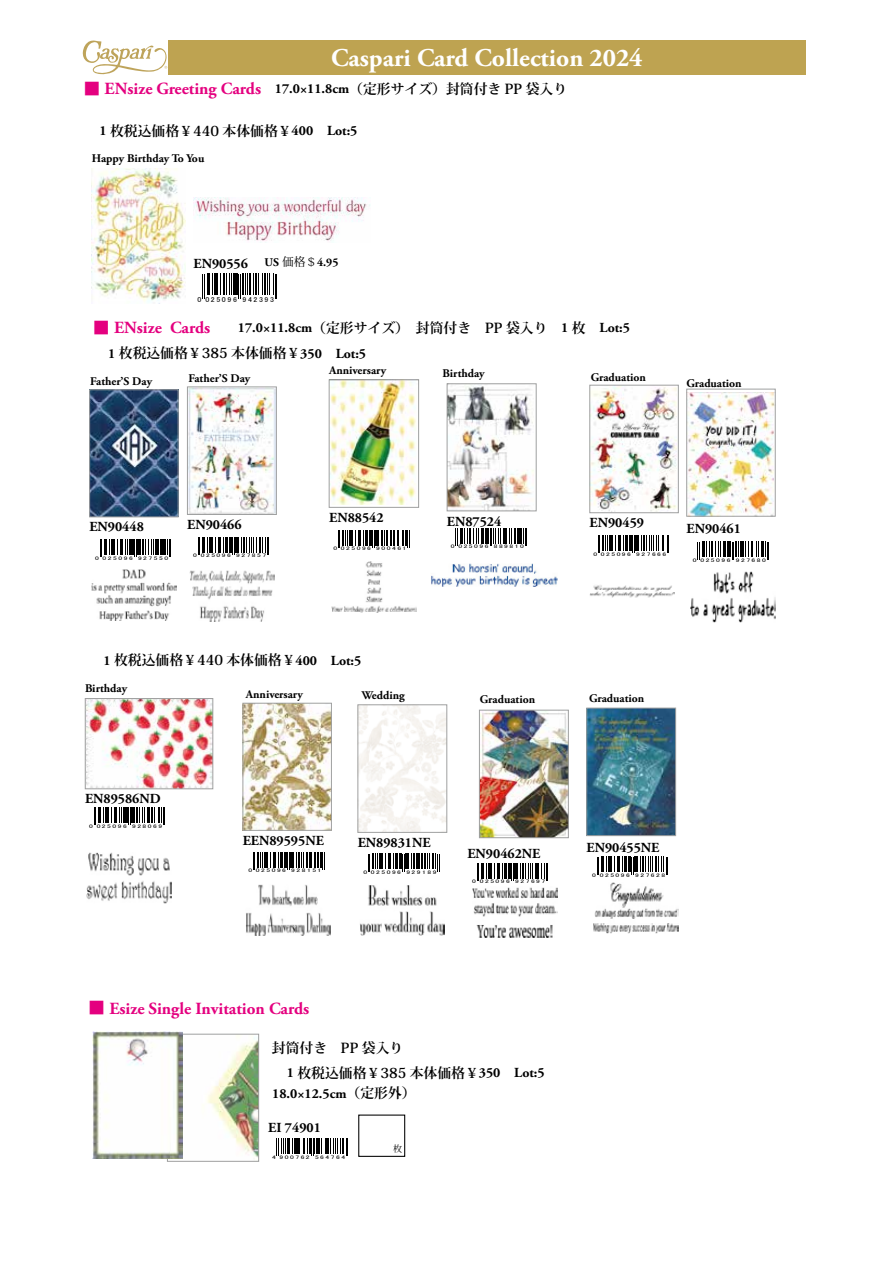
<style>
.page{position:relative;width:893px;height:1263px;background:#fff}
.page>*{position:absolute;margin:0;border:0;box-sizing:border-box;transform-origin:0 0}
.t1{font:700 25.5px "Adobe Garamond Pro";color:#fff}
.t2{font:700 16.95px "Adobe Garamond Pro";color:#e4007f}
.t3{font:700 13.8px "Koz Min Pro";color:#000}
.t4{font:700 13.8px "Adobe Garamond Pro";color:#000}
.t5{font:700 11.7px "Adobe Garamond Pro";color:#000}
.t6{font:9px "Koz Min Pro";color:#000}
.t7{font:7.05px "MS UI Gothic";letter-spacing:.2em;color:#000;scale:1.11 1}
.t8{font:5.1px "MS UI Gothic";letter-spacing:.2em;color:#000;scale:1.49 1}
.s1{font-family:"Koz Min Pro"}
.s2{font-size:13.8px;color:#000}
.s3{font-family:"Koz Min Pro";font-size:13.8px;color:#000}
.s4{font-family:"Adobe Garamond Pro"}
.s5{font-family:"Koz Min Pr 6 N";font-weight:400}
.s6{font-size:16.95px;color:#e4007f}
.s7{font-family:"Adobe Garamond Pro";font-size:16.95px;color:#e4007f}
.s8{color:#e4007f}
</style>
<div class="page">
<svg style="left:83px;top:40px;width:84px;height:34px"></svg>
<div style="left:168px;top:40px;width:637px;height:34px;background:#bea351"></div>
<img style="left:91px;top:169px;width:95px;height:135px">
<img style="left:193px;top:197px;width:177px;height:44px">
<svg style="left:202px;top:274px;width:75px;height:24px"></svg>
<img style="left:189px;top:389px;width:86px;height:124px">
<div style="left:187px;top:387px;width:90px;height:128px;border:1px solid #9fa0a0"></div>
<img style="left:91px;top:392px;width:85px;height:123px">
<div style="left:89px;top:390px;width:89px;height:127px;border:1px solid #9fa0a0"></div>
<img style="left:91px;top:570px;width:85px;height:51px">
<img style="left:189px;top:570px;width:85px;height:51px">
<svg style="left:100px;top:539px;width:71px;height:18px"></svg>
<svg style="left:198px;top:537px;width:71px;height:18px"></svg>
<div style="left:358px;top:1114px;width:47px;height:43px;border:1px solid #000"></div>
<img style="left:182px;top:1036px;width:75px;height:123px">
<div style="left:167px;top:1034px;width:92px;height:127px;border:1px solid #9fa0a0"></div>
<img style="left:92px;top:1031px;width:90px;height:128px">
<svg style="left:278px;top:1138px;width:70px;height:18px"></svg>
<img style="left:592px;top:387px;width:84px;height:124px">
<div style="left:590px;top:385px;width:88px;height:128px;border:1px solid #9fa0a0"></div>
<img style="left:688px;top:392px;width:85px;height:122px">
<div style="left:686px;top:389px;width:89px;height:127px;border:1px solid #9fa0a0"></div>
<img style="left:590px;top:585px;width:85px;height:13px">
<img style="left:690px;top:572px;width:85px;height:51px">
<svg style="left:598px;top:535px;width:71px;height:18px"></svg>
<svg style="left:697px;top:542px;width:72px;height:17px"></svg>
<img style="left:449px;top:386px;width:85px;height:123px">
<div style="left:447px;top:384px;width:89px;height:127px;border:1px solid #9fa0a0"></div>
<svg style="left:455px;top:528px;width:72px;height:18px"></svg>
<img style="left:431px;top:563px;width:127px;height:24px">
<img style="left:481px;top:712px;width:86px;height:124px">
<div style="left:479px;top:710px;width:90px;height:128px;border:1px solid #9fa0a0"></div>
<img style="left:588px;top:710px;width:86px;height:124px">
<div style="left:586px;top:708px;width:90px;height:128px;border:1px solid #9fa0a0"></div>
<img style="left:473px;top:887px;width:85px;height:51px">
<img style="left:593px;top:882px;width:85px;height:51px">
<svg style="left:477px;top:863px;width:71px;height:18px"></svg>
<svg style="left:597px;top:857px;width:71px;height:17px"></svg>
<img style="left:87px;top:700px;width:124px;height:87px">
<div style="left:85px;top:698px;width:128px;height:91px;border:1px solid #9fa0a0"></div>
<svg style="left:94px;top:807px;width:71px;height:18px"></svg>
<img style="left:86px;top:852px;width:85px;height:51px">
<img style="left:360px;top:706px;width:85px;height:124px">
<div style="left:358px;top:704px;width:89px;height:128px;border:1px solid #9fa0a0"></div>
<img style="left:245px;top:705px;width:85px;height:123px">
<div style="left:243px;top:703px;width:89px;height:127px;border:1px solid #9fa0a0"></div>
<img style="left:246px;top:884px;width:85px;height:51px">
<svg style="left:253px;top:852px;width:72px;height:18px"></svg>
<img style="left:360px;top:885px;width:85px;height:50px">
<svg style="left:368px;top:854px;width:72px;height:17px"></svg>
<img style="left:331px;top:382px;width:85px;height:122px">
<div style="left:329px;top:380px;width:90px;height:128px;border:1px solid #9fa0a0"></div>
<svg style="left:338px;top:530px;width:72px;height:18px"></svg>
<img style="left:331px;top:561px;width:85px;height:51px">
<h1 class="t1" style="left:331px;top:43px;width:313px">Caspari Card Collection 2024</h1>
<h2 class="t2" style="left:83px;top:79px;width:485px"><span class="s1">■</span> ENsize Greeting Cards <span class="s2">17.0×11.8cm</span><span class="s3">（定形サイズ）封筒付き PP 袋入り</span></h2>
<h3 class="t3" style="left:100px;top:121px;width:259px"><span class="s4">1</span> 枚税込価格￥440 本体価格￥<span class="s4">400 Lot:5</span></h3>
<h3 class="t5" style="left:92px;top:152px;width:114px">Happy Birthday To You</h3>
<h3 class="t4" style="left:193px;top:255px;width:56px">EN90556</h3>
<h3 class="t5" style="left:265px;top:255px;width:75px">US <span class="s5">価格＄</span>4.95</h3>
<h3 class="t7" style="left:197px;top:296px;width:71px">0 025096 942393</h3>
<h3 class="t3" style="left:93px;top:318px;width:539px"><span class="s6">■</span> <span class="s7">ENsize Cards</span><span class="s8">　　</span><span class="s4">17.0×11.8cm</span>（定形サイズ）　封筒付き　PP 袋入り　<span class="s4">1</span> 枚　<span class="s4">Lot:5</span></h3>
<h3 class="t3" style="left:108px;top:343px;width:259px"><span class="s4">1</span> 枚税込価格￥385 本体価格￥<span class="s4">350 Lot:5</span></h3>
<h3 class="t5" style="left:90px;top:374px;width:63px">Father’S Day</h3>
<h3 class="t5" style="left:188px;top:371px;width:63px">Father’S Day</h3>
<h3 class="t5" style="left:329px;top:364px;width:59px">Anniversary</h3>
<h3 class="t5" style="left:443px;top:367px;width:44px">Birthday</h3>
<h3 class="t5" style="left:591px;top:370px;width:57px">Graduation</h3>
<h3 class="t5" style="left:686px;top:376px;width:57px">Graduation</h3>
<h3 class="t4" style="left:89px;top:519px;width:56px">EN90448</h3>
<h3 class="t4" style="left:187px;top:516px;width:56px">EN90466</h3>
<p class="t8" style="left:95px;top:555px;width:50px">0 025096 927550</p>
<p class="t8" style="left:193px;top:553px;width:50px">0 025096 927857</p>
<h3 class="t4" style="left:329px;top:509px;width:56px">EN88542</h3>
<p class="t8" style="left:333px;top:546px;width:50px">0 025096 900461</p>
<h3 class="t4" style="left:447px;top:513px;width:56px">EN87524</h3>
<p class="t8" style="left:451px;top:544px;width:50px">0 025096 889810</p>
<h3 class="t3" style="left:103px;top:650px;width:259px"><span class="s4">1</span> 枚税込価格￥440 本体価格￥<span class="s4">400 Lot:5</span></h3>
<h3 class="t5" style="left:85px;top:681px;width:44px">Birthday</h3>
<h3 class="t5" style="left:246px;top:687px;width:59px">Anniversary</h3>
<h3 class="t5" style="left:362px;top:688px;width:44px">Wedding</h3>
<h3 class="t5" style="left:480px;top:692px;width:57px">Graduation</h3>
<h3 class="t4" style="left:85px;top:791px;width:77px">EN89586ND</h3>
<p class="t8" style="left:89px;top:823px;width:50px">0 025096 928069</p>
<h3 class="t4" style="left:243px;top:833px;width:83px">EEN89595NE</h3>
<h3 class="t4" style="left:358px;top:834px;width:74px">EN89831NE</h3>
<p class="t8" style="left:248px;top:868px;width:50px">0 025096 928151</p>
<p class="t8" style="left:363px;top:870px;width:50px">0 025096 929189</p>
<h3 class="t4" style="left:467px;top:846px;width:74px">EN90462NE</h3>
<p class="t8" style="left:472px;top:879px;width:50px">0 025096 927697</p>
<h3 class="t4" style="left:590px;top:514px;width:56px">EN90459</h3>
<p class="t8" style="left:593px;top:551px;width:50px">0 025096 927666</p>
<h3 class="t4" style="left:686px;top:521px;width:56px">EN90461</h3>
<p class="t8" style="left:693px;top:558px;width:50px">0 025096 927680</p>
<h3 class="t5" style="left:589px;top:691px;width:57px">Graduation</h3>
<h3 class="t4" style="left:586px;top:840px;width:74px">EN90455NE</h3>
<p class="t8" style="left:592px;top:872px;width:50px">0 025096 927628</p>
<h2 class="t2" style="left:88px;top:998px;width:223px"><span class="s1">■</span> Esize Single Invitation Cards</h2>
<h3 class="t3" style="left:272px;top:1037px;width:133px">封筒付き　PP 袋入り</h3>
<h3 class="t3" style="left:287px;top:1062px;width:259px"><span class="s4">1</span> 枚税込価格￥385 本体価格￥<span class="s4">350 Lot:5</span></h3>
<h3 class="t4" style="left:272px;top:1085px;width:145px">18.0×12.5cm<span class="s1">（定形外）</span></h3>
<h3 class="t4" style="left:268px;top:1119px;width:54px">EI 74901</h3>
<p class="t8" style="left:272px;top:1154px;width:50px">4 900762 564764</p>
<h3 class="t6" style="left:393px;top:1142px;width:11px">枚</h3>
</div>
